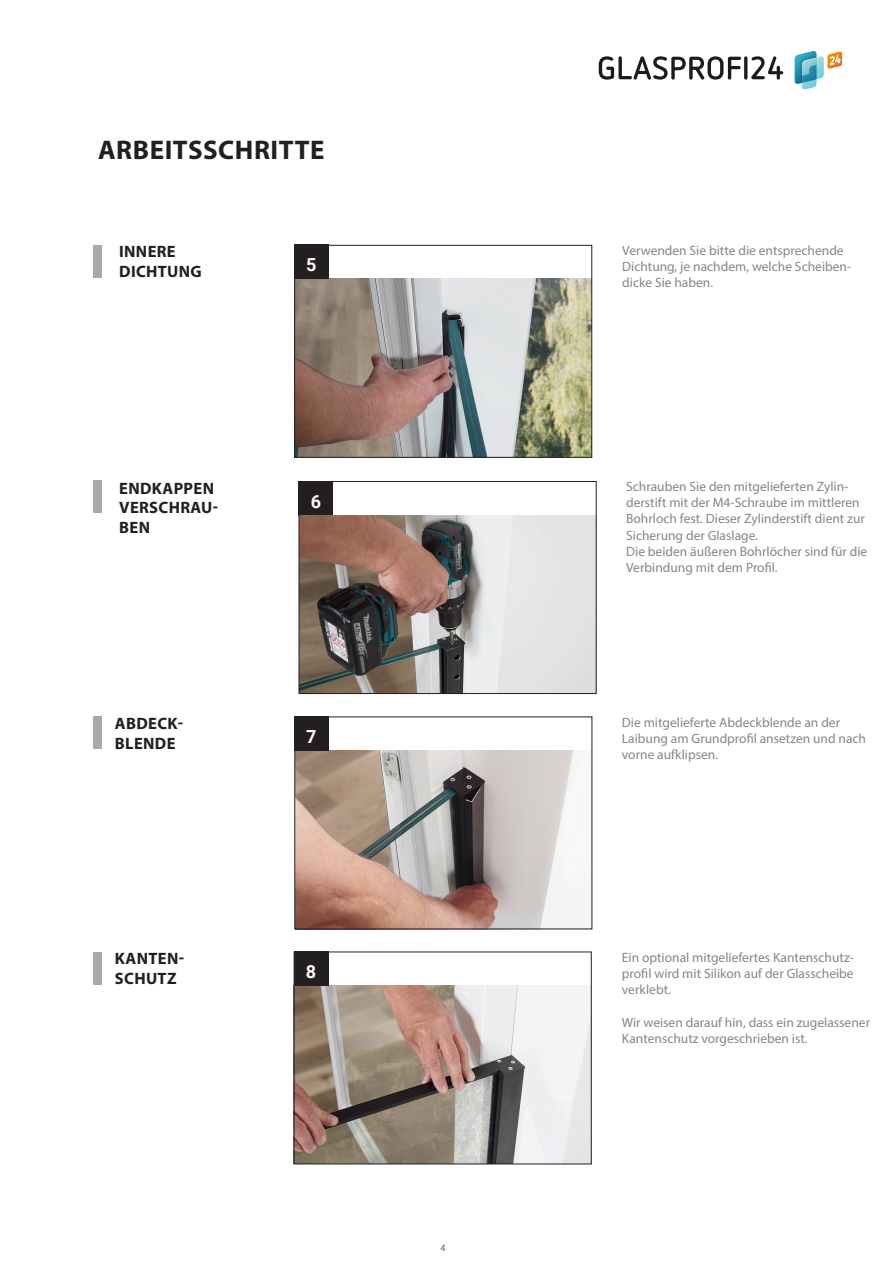
<style>
.page{position:relative;width:893px;height:1263px;background:#fff}
.page>*{position:absolute;margin:0;border:0;box-sizing:border-box;transform-origin:0 0}
.Überschrift_Myriad_Pro{font:700 27px "Myriad Pro";letter-spacing:.02em;color:#231f20}
.Bildbeschreibung_Subhead{font:700 18px "Roboto";color:#fff}
.Kapitelüberschrift_Myriad_Prod{font:700 16.5px/19.8px "Myriad Pro";letter-spacing:.02em;color:#231f20}
.Copy_Myriad_Prod{font:13.5px/16.2px "Myriad Pro";color:#858688}
.t1{font:300 9px "Roboto";color:#231f20}
</style>
<div class="page">
<svg style="left:795px;top:51px;width:47px;height:39px"></svg>
<svg style="left:599px;top:56px;width:184px;height:24px"></svg>
<div style="left:94px;top:245px;width:8px;height:33px;background:#a8a9ad"></div>
<img style="left:296px;top:279px;width:294px;height:177px">
<div style="left:294px;top:245px;width:34px;height:34px;background:#231f20"></div>
<div style="left:294px;top:245px;width:298px;height:213px;border:1px solid #231f20"></div>
<div style="left:94px;top:480px;width:8px;height:33px;background:#a8a9ad"></div>
<div style="left:299px;top:481px;width:34px;height:34px;background:#231f20"></div>
<img style="left:301px;top:515px;width:294px;height:177px">
<div style="left:299px;top:481px;width:298px;height:213px;border:1px solid #231f20"></div>
<img style="left:296px;top:750px;width:294px;height:177px">
<img style="left:296px;top:986px;width:294px;height:176px">
<div style="left:294px;top:716px;width:34px;height:34px;background:#231f20"></div>
<div style="left:294px;top:952px;width:34px;height:34px;background:#231f20"></div>
<div style="left:94px;top:952px;width:8px;height:33px;background:#a8a9ad"></div>
<div style="left:94px;top:716px;width:8px;height:33px;background:#a8a9ad"></div>
<div style="left:294px;top:951px;width:298px;height:213px;border:1px solid #231f20"></div>
<div style="left:294px;top:716px;width:298px;height:213px;border:1px solid #231f20"></div>
<p class="Überschrift_Myriad_Pro" style="left:98px;top:132px;width:228px">ARBEITSSCHRITTE</p>
<p class="Kapitelüberschrift_Myriad_Prod" style="left:119px;top:241px;width:58px">INNERE</p>
<p class="Kapitelüberschrift_Myriad_Prod" style="left:119px;top:261px;width:84px">DICHTUNG</p>
<p class="Kapitelüberschrift_Myriad_Prod" style="left:119px;top:477px;width:96px">ENDKAPPEN</p>
<p class="Kapitelüberschrift_Myriad_Prod" style="left:119px;top:497px;width:100px">VERSCHRAU-<br>BEN</p>
<p class="Kapitelüberschrift_Myriad_Prod" style="left:115px;top:713px;width:70px">ABDECK-</p>
<p class="Kapitelüberschrift_Myriad_Prod" style="left:115px;top:733px;width:62px">BLENDE</p>
<p class="Kapitelüberschrift_Myriad_Prod" style="left:115px;top:948px;width:71px">KANTEN-<br>SCHUTZ</p>
<p class="Bildbeschreibung_Subhead" style="left:306px;top:252px;width:12px">5</p>
<p class="Bildbeschreibung_Subhead" style="left:311px;top:489px;width:12px">6</p>
<p class="Bildbeschreibung_Subhead" style="left:306px;top:724px;width:12px">7</p>
<p class="Bildbeschreibung_Subhead" style="left:306px;top:959px;width:12px">8</p>
<p class="t1" style="left:441px;top:1242px;width:6px">4</p>
<p class="Copy_Myriad_Prod" style="left:622px;top:242px;width:230px">Verwenden Sie bitte die entsprechende<br>Dichtung, je nachdem, welche Scheiben-</p>
<p class="Copy_Myriad_Prod" style="left:622px;top:275px;width:92px">dicke Sie haben.</p>
<p class="Copy_Myriad_Prod" style="left:626px;top:478px;width:240px">Schrauben Sie den mitgelieferten Zylin&shy;derstift mit der M4-Schraube im mittleren Bohrloch fest. Dieser Zylinderstift dient zur Sicherung der Glaslage.</p>
<p class="Copy_Myriad_Prod" style="left:626px;top:543px;width:243px">Die beiden äußeren Bohrlöcher sind für die<br>Verbindung mit dem Profil.</p>
<p class="Copy_Myriad_Prod" style="left:622px;top:714px;width:246px">Die mitgelieferte Abdeckblende an der<br>Laibung am Grundprofil ansetzen und nach vorne aufklipsen.</p>
<p class="Copy_Myriad_Prod" style="left:622px;top:949px;width:234px;text-align:justify">Ein optional mitgeliefertes Kantenschutz&shy;profil wird mit Silikon auf der Glasscheibe verklebt.</p>
<p class="Copy_Myriad_Prod" style="left:622px;top:1014px;width:250px">Wir weisen darauf hin, dass ein zugelassener<br>Kantenschutz vorgeschrieben ist.</p>
</div>
